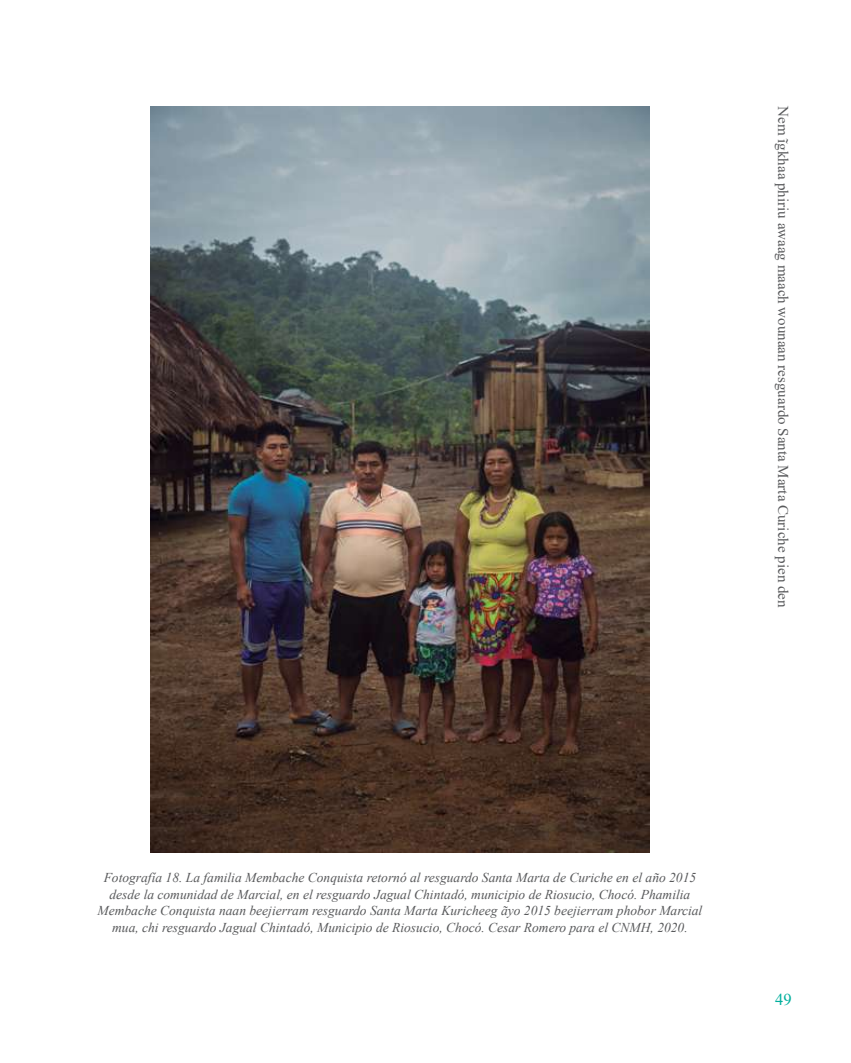
<style>
.page{position:relative;width:851px;height:1063px;background:#fff}
.page>*{position:absolute;margin:0;border:0;box-sizing:border-box;transform-origin:0 0}
.t1{font:16.5px "Times New Roman";color:#00af9d}
.t2{font:15px "Times New Roman";color:#58595b}
.t3{font:italic 13.5px/16.5px "Times New Roman";color:#58595b;text-align:center}
</style>
<div class="page">
<img style="left:151px;top:106px;width:498px;height:747px">
<p class="t2" style="left:793px;top:106px;width:503px;rotate:90deg">Nem ĩgkhaa phiriu awaag maach wounaan resguardo Santa Marta Curiche pien den</p>
<p class="t3" style="left:97px;top:869px;width:606px">Fotografía 18. La familia Membache Conquista retornó al resguardo Santa Marta de Curiche en el año 2015 desde la comunidad de Marcial, en el resguardo Jagual Chintadó, municipio de Riosucio, Chocó. Phamilia Membache Conquista naan beejierram resguardo Santa Marta Kuricheeg ãyo 2015 beejierram phobor Marcial mua, chi resguardo Jagual Chintadó, Municipio de Riosucio, Chocó. Cesar Romero para el CNMH, 2020.</p>
<p class="t1" style="left:775px;top:988px;width:18px">49</p>
</div>
